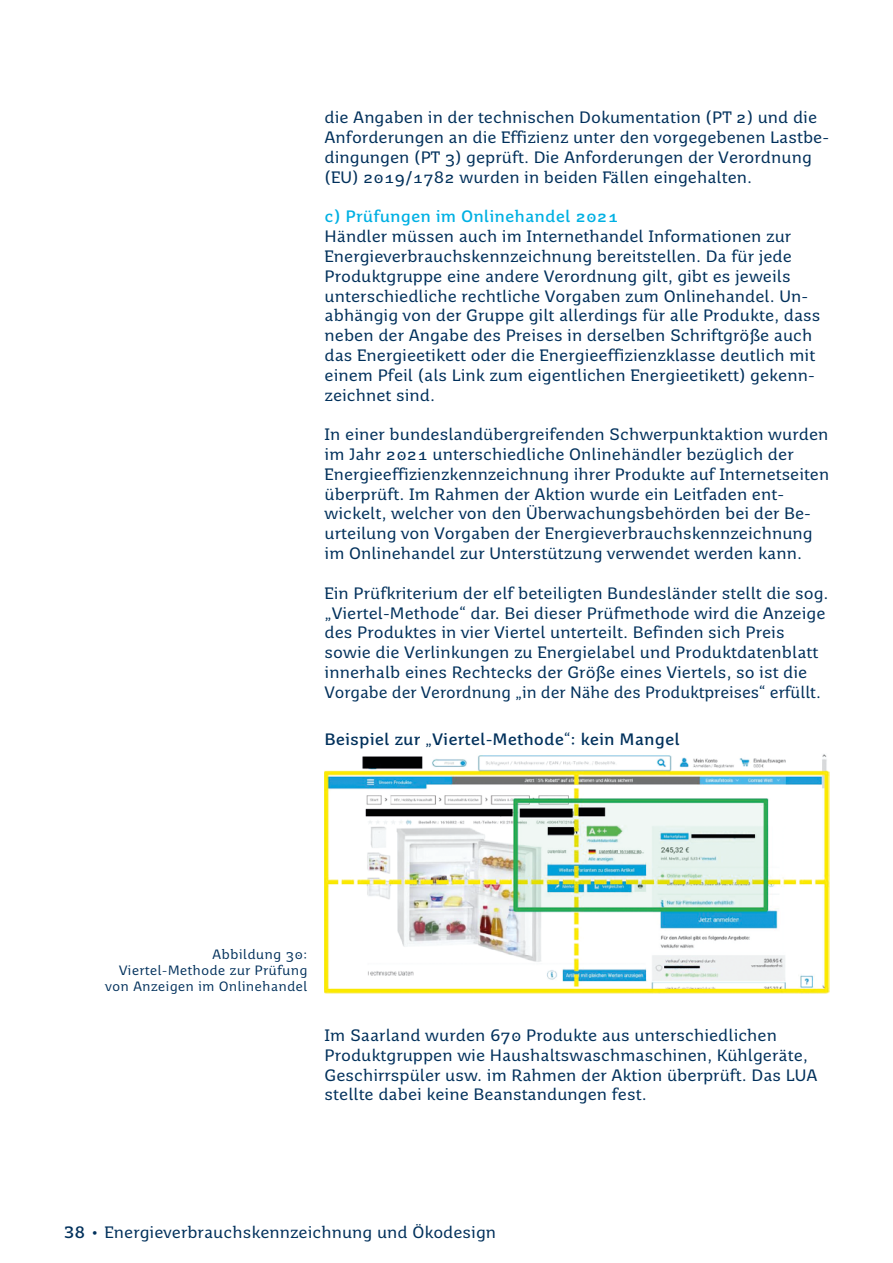
<style>
.page{position:relative;width:893px;height:1263px;background:#fff}
.page>*{position:absolute;margin:0;border:0;box-sizing:border-box;transform-origin:0 0}
.t1{font:16.5px/19.8px "Saar 1450 Text";color:#00305b}
.t2{font:700 16.5px "Saar 1450 Text";color:#00305b}
.t3{font:700 16.5px "Saar 1450 Text";color:#00b0e3}
.t4{font:13.5px/16.2px "Saar 1450 Notes";color:#00305b;text-align:right}
.s1{font-weight:400}
.s2{font-weight:700}
</style>
<div class="page">
<img style="left:325px;top:754px;width:504px;height:239px">
<p class="t1" style="left:325px;top:108px;width:506px">die Angaben in der technischen Dokumentation (PT 2) und die Anforderungen an die Effizienz unter den vorgegebenen Lastbe&shy;dingungen (PT 3) geprüft. Die Anforderungen der Verordnung (EU) 2019/1782 wurden in beiden Fällen eingehalten.</p>
<p class="t3" style="left:325px;top:207px;width:295px">c) Prüfungen im Onlinehandel 2021</p>
<p class="t1" style="left:325px;top:227px;width:497px">Händler müssen auch im Internethandel Informationen zur Energieverbrauchskennzeichnung bereitstellen. Da für jede Produktgruppe eine andere Verordnung gilt, gibt es jeweils unterschiedliche rechtliche Vorgaben zum Onlinehandel. Un&shy;abhängig von der Gruppe gilt allerdings für alle Produkte, dass neben der Angabe des Preises in derselben Schriftgröße auch das Energieetikett oder die Energieeffizienzklasse deutlich mit einem Pfeil (als Link zum eigentlichen Energieetikett) gekenn&shy;zeichnet sind.</p>
<p class="t1" style="left:325px;top:425px;width:506px">In einer bundeslandübergreifenden Schwerpunktaktion wurden im Jahr 2021 unterschiedliche Onlinehändler bezüglich der Energieeffizienzkennzeichnung ihrer Produkte auf Internetseiten überprüft. Im Rahmen der Aktion wurde ein Leitfaden ent&shy;wickelt, welcher von den Überwachungsbehörden bei der Be&shy;urteilung von Vorgaben der Energieverbrauchskennzeichnung im Onlinehandel zur Unterstützung verwendet werden kann.</p>
<p class="t1" style="left:325px;top:583px;width:505px">Ein Prüfkriterium der elf beteiligten Bundesländer stellt die sog. „Viertel-Methode“ dar. Bei dieser Prüfmethode wird die Anzeige des Produktes in vier Viertel unterteilt. Befinden sich Preis sowie die Verlinkungen zu Energielabel und Produktdatenblatt innerhalb eines Rechtecks der Größe eines Viertels, so ist die Vorgabe der Verordnung „in der Nähe des Produktpreises“ erfüllt.</p>
<p class="t2" style="left:325px;top:729px;width:357px">Beispiel zur <span class="s1">„</span>Viertel-Methode<span class="s1">“</span>: kein Mangel</p>
<p class="t4" style="left:105px;top:946px;width:204px">Abbildung 30:<br>Viertel-Methode zur Prüfung von Anzeigen im Onlinehandel</p>
<p class="t1" style="left:325px;top:1025px;width:494px">Im Saarland wurden 670 Produkte aus unterschiedlichen Produktgruppen wie Haushaltswaschmaschinen, Kühlgeräte, Geschirrspüler usw. im Rahmen der Aktion überprüft. Das LUA stellte dabei keine Beanstandungen fest.</p>
<p class="t1" style="left:64px;top:1222px;width:434px"><span class="s2">38</span> • Energieverbrauchskennzeichnung und Ökodesign</p>
</div>
